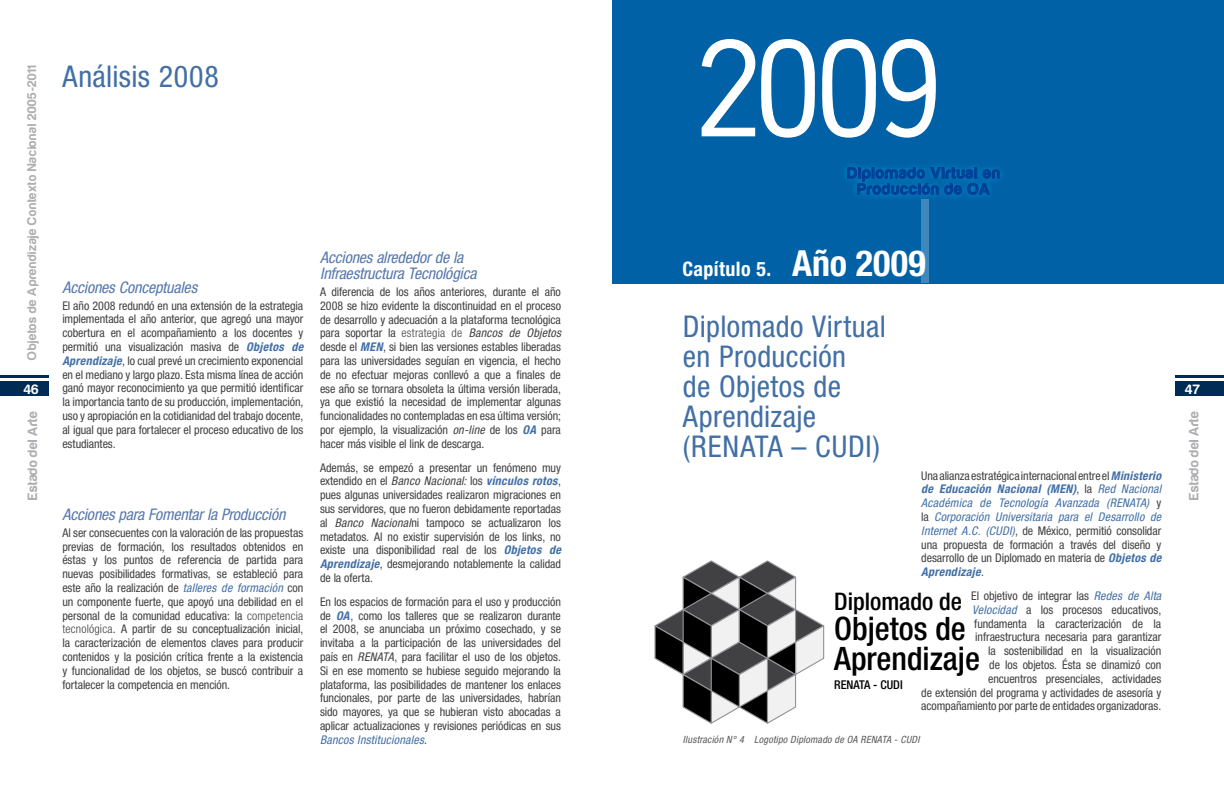
<style>
.page{position:relative;width:1224px;height:792px;background:#fff}
.page>*{position:absolute;margin:0;border:0;box-sizing:border-box;transform-origin:0 0}
.t1{font:144px "Orator Std";color:#fff}
.t2{font:500 condensed 32.3px/30.3px "Helvetica Neue LT Std";color:#000}
.Heading_3{font:condensed 30px/30px "Helvetica Neue LT Std";letter-spacing:.015em;color:#416fa6}
.t3{font:500 condensed 24.2px "Helvetica Neue LT Std";color:#000}
.t4{font:700 condensed 20px "Helvetica Neue LT Std";letter-spacing:.02em;color:#fff}
.Heading_4{font:italic condensed 16px/16px "Helvetica Neue LT Std";letter-spacing:-.005em;color:#5578ad}
.t5{font:700 16px/16px "Harabara";letter-spacing:.08em;color:#17365d;text-align:center}
.t6{font:700 14px "Harabara";letter-spacing:.02em;color:#acaeb1}
.t7{font:700 14px "Harabara";color:#fff}
.t8{font:700 13px "Harabara";letter-spacing:.035em;color:#acaeb1}
.t9{font:500 condensed 12.1px "Helvetica Neue LT Std";color:#000}
.t10{font:condensed 12px/13.8px "Helvetica Neue LT Std";letter-spacing:-.005em;color:#414042;text-align:justify}
.t11{font:italic condensed 10px "Helvetica Neue LT Std";letter-spacing:.025em;color:#58595b}
.s1{font-weight:700;font-style:italic;color:#416fa6}
.s2{font-style:italic;color:#416fa6}
.s3{font-weight:300}
.s4{font-style:italic}
.s5{font-size:36px}
</style>
<div class="page">
<div style="left:0;top:382px;width:48px;height:14px;background:#002b54"></div>
<hr style="left:0;top:375px;width:48px;height:3px;background:#002b54">
<div style="left:1176px;top:382px;width:48px;height:14px;background:#002b54"></div>
<hr style="left:1176px;top:375px;width:48px;height:3px;background:#002b54">
<div style="left:612px;top:0;width:612px;height:284px;background:#0061a6"></div>
<svg style="left:846px;top:166px;width:155px;height:30px"></svg>
<div style="left:921px;top:200px;width:8px;height:83px;background:#3f88bb"></div>
<svg style="left:654px;top:560px;width:171px;height:164px"></svg>
<p class="t8" style="left:25px;top:360px;width:296px;rotate:-90deg">Objetos de Aprendizaje Contexto Nacional 2005-2011</p>
<p class="t7" style="left:24px;top:382px;width:16px">46</p>
<p class="t6" style="left:25px;top:500px;width:90px;rotate:-90deg">Estado del Arte</p>
<p class="Heading_3" style="left:62px;top:61px;width:158px">Análisis 2008</p>
<p class="Heading_4" style="left:62px;top:280px;width:136px">Acciones Conceptuales</p>
<p class="t10" style="left:62px;top:298px;width:242px">El año 2008 redundó en una extensión de la estrategia implementada el año anterior, que agregó una mayor cobertura en el acompañamiento a los docentes y permitió una visualización masiva de <span class="s1">Objetos de Aprendizaje</span>, lo cual prevé un crecimiento exponencial en el mediano y largo plazo. Esta misma línea de acción ganó mayor reconocimiento ya que permitió identificar la importancia tanto de su producción, implementación, uso y apropiación en la cotidianidad del trabajo docente, al igual que para fortalecer el proceso educativo de los estudiantes.</p>
<p class="Heading_4" style="left:62px;top:507px;width:225px">Acciones para Fomentar la Producción</p>
<p class="t10" style="left:62px;top:526px;width:242px">Al ser consecuentes con la valoración de las propuestas previas de formación, los resultados obtenidos en éstas y los puntos de referencia de partida para nuevas posibilidades formativas, se estableció para este año la realización de <span class="s2">talleres de formación</span> con un componente fuerte, que apoyó una debilidad en el personal de la comunidad educativa: la <span class="s3">competencia tecnológica</span>. A partir de su conceptualización inicial, la caracterización de elementos claves para producir contenidos y la posición crítica frente a la existencia y funcionalidad de los objetos, se buscó contribuir a fortalecer la competencia en mención.</p>
<p class="Heading_4" style="left:320px;top:250px;width:158px">Acciones alrededor de la<br>Infraestructura Tecnológica</p>
<p class="t10" style="left:320px;top:285px;width:242px">A diferencia de los años anteriores, durante el año 2008 se hizo evidente la discontinuidad en el proceso de desarrollo y adecuación a la plataforma tecnológica para soportar la <span class="s3">estrategia de</span> <span class="s4">Bancos de Objetos </span>desde el <span class="s1">MEN</span>, si bien las versiones estables liberadas para las universidades seguían en vigencia, el hecho de no efectuar mejoras conllevó a que a finales de ese año se tornara obsoleta la última versión liberada, ya que existió la necesidad de implementar algunas funcionalidades no contempladas en esa última versión; por ejemplo, la visualización <span class="s4">on-line</span> de los <span class="s1">OA</span> para hacer más visible el link de descarga.</p>
<p class="t10" style="left:320px;top:460px;width:242px">Además, se empezó a presentar un fenómeno muy extendido en el <span class="s4">Banco Nacional:</span> los <span class="s1">vínculos rotos</span>, pues algunas universidades realizaron migraciones en sus servidores, que no fueron debidamente reportadas al <span class="s4">Banco Nacional</span>ni tampoco se actualizaron los metadatos. Al no existir supervisión de los links, no existe una disponibilidad real de los <span class="s1">Objetos de Aprendizaje</span>, desmejorando notablemente la calidad de la oferta.</p>
<p class="t10" style="left:320px;top:595px;width:242px">En los espacios de formación para el uso y producción de <span class="s1">OA</span>, como los talleres que se realizaron durante el 2008, se anunciaba un próximo cosechado, y se invitaba a la participación de las universidades del país en <span class="s4">RENATA</span>, para facilitar el uso de los objetos.<br>Si en ese momento se hubiese seguido mejorando la plataforma, las posibilidades de mantener los enlaces funcionales, por parte de las universidades, habrían sido mayores, ya que se hubieran visto abocadas a aplicar actualizaciones y revisiones periódicas en sus <span class="s2">Bancos Institucionales</span>.</p>
<h1 class="t1" style="left:685px;top:-14px;width:268px">2009</h1>
<h3 class="t5" style="left:848px;top:165px;width:154px">Diplomado Virtual en<br>Producción de OA</h3>
<p class="t4" style="left:682px;top:257px;width:245px">Capítulo 5. <span class="s5">Año 2009</span></p>
<p class="Heading_3" style="left:683px;top:312px;width:205px">Diplomado Virtual en Producción<br>de Objetos de<br>Aprendizaje (RENATA – CUDI)</p>
<p class="t10" style="left:921px;top:468px;width:242px">Una alianza estratégica internacional entre el <span class="s1">Ministerio de Educación Nacional (MEN)</span>, la <span class="s2">Red Nacional Académica de Tecnología Avanzada (RENATA)</span> y la <span class="s2">Corporación Universitaria para el Desarrollo de Internet A.C. (CUDI)</span>, de México, permitió consolidar una propuesta de formación a través del diseño y desarrollo de un Diplomado en materia de <span class="s1">Objetos de Aprendizaje</span>.</p>
<p class="t10" style="left:921px;top:589px;width:242px;text-align:right">El objetivo de integrar las <span class="s2">Redes de Alta<br>Velocidad</span> a los procesos educativos, fundamenta la caracterización de la infraestructura necesaria para garantizar<br>la sostenibilidad en la visualización<br>de los objetos. Ésta se dinamizó con<br>encuentros presenciales, actividades<br>de extensión del programa y actividades de asesoría y acompañamiento por parte de entidades organizadoras.</p>
<p class="t3" style="left:834px;top:587px;width:129px">Diplomado de</p>
<p class="t2" style="left:834px;top:613px;width:147px">Objetos de<br>Aprendizaje</p>
<p class="t9" style="left:834px;top:678px;width:70px">RENATA - CUDI</p>
<p class="t11" style="left:683px;top:734px;width:238px">Ilustración N° 4 Logotipo Diplomado de OA RENATA - CUDI</p>
<p class="t7" style="left:1185px;top:382px;width:17px">47</p>
<p class="t6" style="left:1187px;top:500px;width:90px;rotate:-90deg">Estado del Arte</p>
</div>
